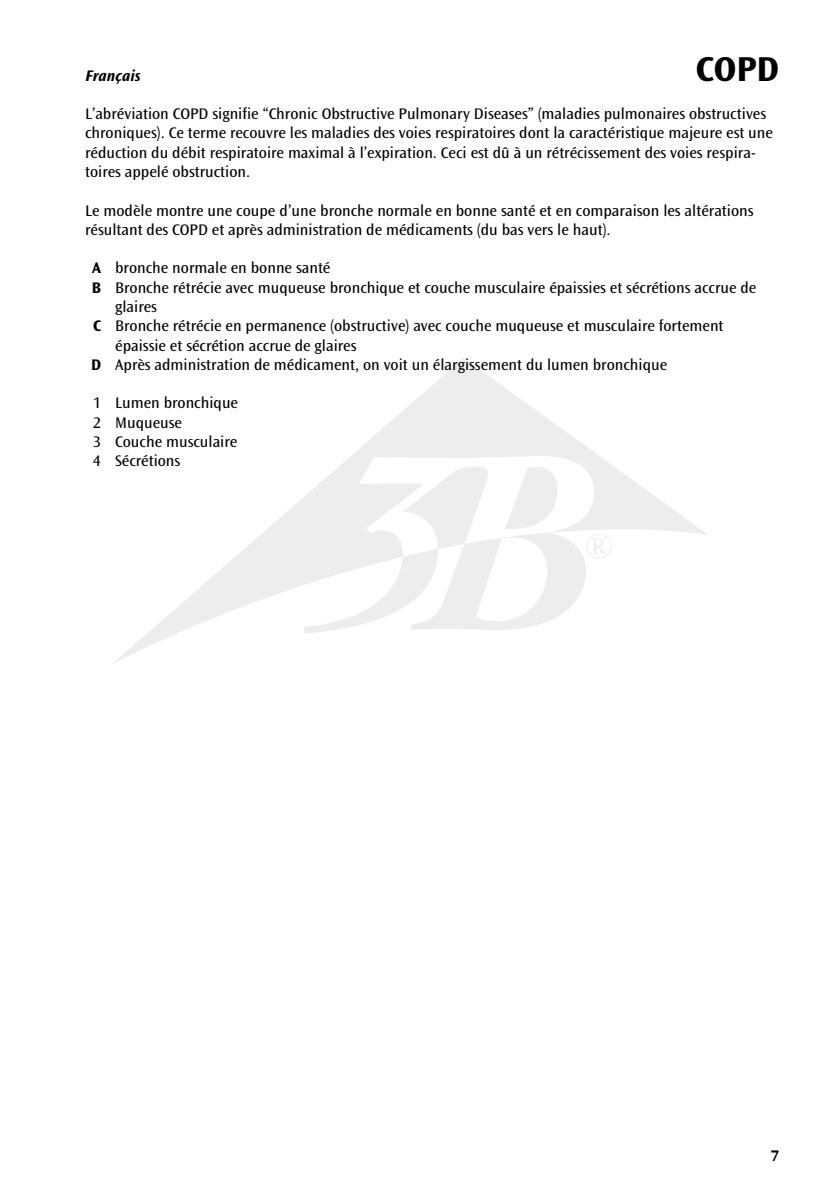
<style>
.page{position:relative;width:836px;height:1191px;background:#fff}
.page>*{position:absolute;margin:0;border:0;box-sizing:border-box;transform-origin:0 0}
.t1{font:700 36px "Ocean Sans Std";color:#000}
.t2{font:16px/19.2px "Ocean Sans Std";color:#000}
.t3{font:italic 700 16px "Ocean Sans Std";color:#000}
.t4{font:700 16px "Ocean Sans Std";color:#000}
.s1{font-weight:700}
</style>
<div class="page">
<svg style="left:114px;top:358px;width:593px;height:305px"></svg>
<svg style="left:304px;top:456px;width:289px;height:177px"></svg>
<h1 class="t1" style="left:695px;top:49px;width:85px">COPD</h1>
<p class="t2" style="left:85px;top:104px;width:689px">L’abréviation COPD signifie “Chronic Obstructive Pulmonary Diseases” (maladies pulmonaires obstructives chroniques). Ce terme recouvre les maladies des voies respiratoires dont la caractéristique majeure est une réduction du débit respiratoire maximal à l’expiration. Ceci est dû à un rétrécissement des voies respira&shy;toires appelé obstruction.</p>
<p class="t2" style="left:85px;top:201px;width:669px">Le modèle montre une coupe d’une bronche normale en bonne santé et en comparaison les altérations résultant des COPD et après administration de médicaments (du bas vers le haut).</p>
<p class="t2" style="left:92px;top:259px;width:240px"><span class="s1">A</span> bronche normale en bonne santé</p>
<p class="t2" style="left:92px;top:278px;width:665px"><span class="s1">B</span> Bronche rétrécie avec muqueuse bronchique et couche musculaire épaissies et sécrétions accrue de</p>
<p class="t2" style="left:115px;top:297px;width:43px">glaires</p>
<p class="t2" style="left:93px;top:316px;width:631px"><span class="s1">C</span> Bronche rétrécie en permanence (obstructive) avec couche muqueuse et musculaire fortement</p>
<p class="t2" style="left:115px;top:336px;width:243px">épaissie et sécrétion accrue de glaires</p>
<p class="t2" style="left:91px;top:355px;width:577px"><span class="s1">D</span> Après administration de médicament, on voit un élargissement du lumen bronchique</p>
<p class="t2" style="left:93px;top:394px;width:146px">1 Lumen bronchique<br>2 Muqueuse<br>3 Couche musculaire<br>4 Sécrétions</p>
<p class="t3" style="left:85px;top:66px;width:57px">Français</p>
<p class="t4" style="left:770px;top:1146px;width:10px">7</p>
</div>
